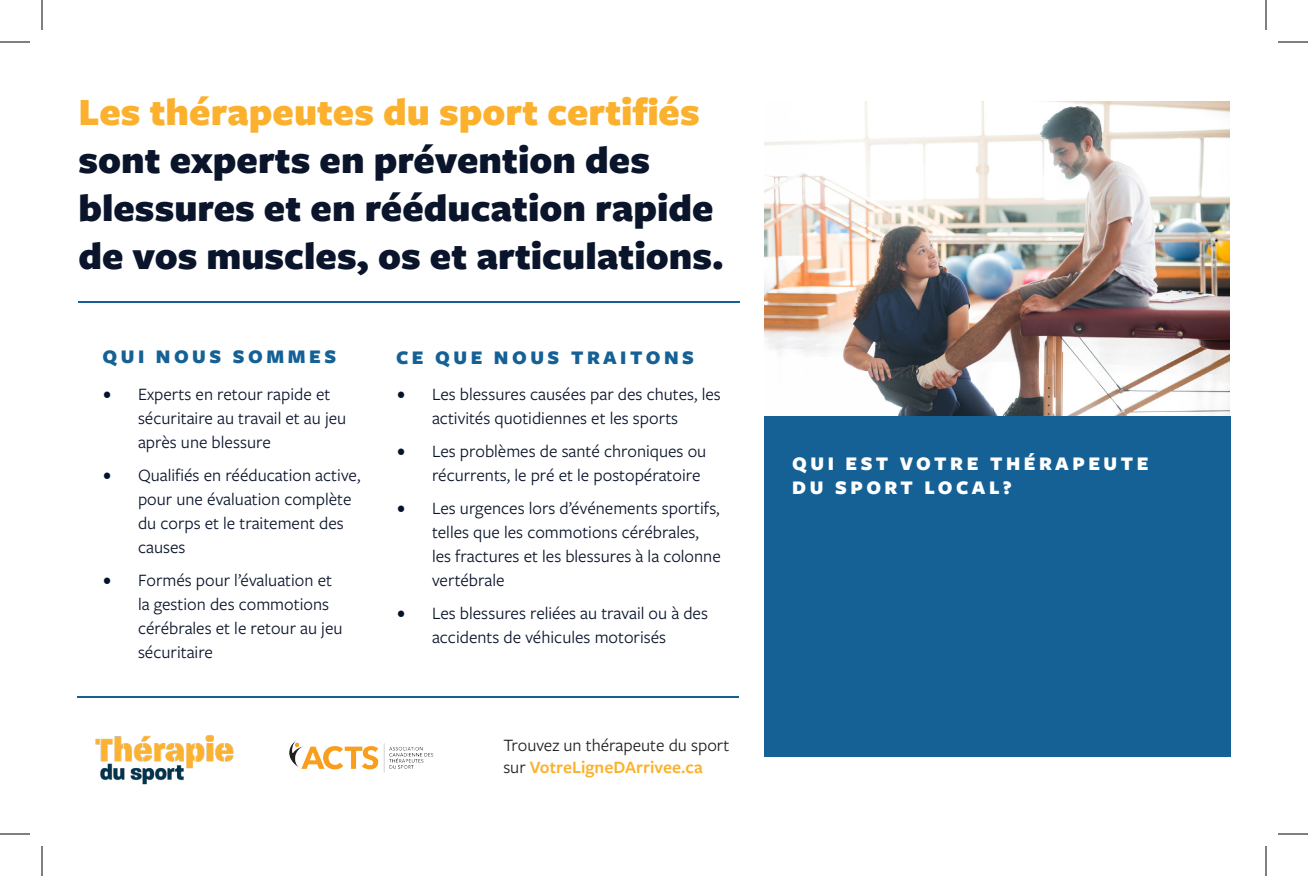
<style>
.page{position:relative;width:1308px;height:876px;background:#fff}
.page>*{position:absolute;margin:0;border:0;box-sizing:border-box;transform-origin:0 0}
.H1-_Headline{font:900 40px/48px "Freight Sans Pro";color:#0a142b}
.H2-_Subheadline{font:900 20px/24px "Freight Sans Pro";letter-spacing:.175em;color:#fff}
.H2-_Subheadline-2{font:900 20px "Freight Sans Pro";letter-spacing:.175em;color:#156196}
.t1{font:18px/24px "Freight Sans Pro";color:#0a142b}
.Body{font:18px/21.6px "Freight Sans Pro";color:#231f20}
.t2{font:18px "Helvetica Neue";color:#00152d}
.s1{color:#fbb12e}
.s2{font-weight:600;color:#fbb12e}
</style>
<div class="page">
<img style="left:290px;top:741px;width:144px;height:32px">
<hr style="left:78px;top:301px;width:661px;height:2px;background:#156196">
<hr style="left:77px;top:697px;width:662px;height:1px;background:#156196">
<img style="left:95px;top:735px;width:139px;height:50px">
<img style="left:764px;top:101px;width:466px;height:315px">
<div style="left:764px;top:416px;width:467px;height:340px;background:#156196"></div>
<hr style="left:0;top:42px;width:30px;height:1px;background:#000">
<hr style="left:1278px;top:42px;width:30px;height:1px;background:#000">
<hr style="left:0;top:834px;width:30px;height:1px;background:#000">
<hr style="left:1278px;top:834px;width:30px;height:1px;background:#000">
<hr style="left:42px;top:0;width:1px;height:30px;background:#000">
<hr style="left:42px;top:846px;width:1px;height:30px;background:#000">
<hr style="left:1266px;top:0;width:1px;height:30px;background:#000">
<hr style="left:1266px;top:846px;width:1px;height:30px;background:#000">
<p class="H1-_Headline" style="left:78px;top:86px;width:647px"><span class="s1">Les thérapeutes du sport certifiés </span>sont experts en prévention des blessures et en rééducation rapide de vos muscles, os et articulations.</p>
<p class="H2-_Subheadline-2" style="left:102px;top:342px;width:235px">QUI NOUS SOMMES</p>
<p class="H2-_Subheadline-2" style="left:396px;top:344px;width:300px">CE QUE NOUS TRAITONS</p>
<p class="t2" style="left:396px;top:380px;width:12px">࡟</p>
<p class="t1" style="left:432px;top:381px;width:290px">Les blessures causées par des chutes, les activités quotidiennes et les sports</p>
<p class="t2" style="left:396px;top:437px;width:12px">࡟</p>
<p class="t1" style="left:432px;top:438px;width:276px">Les problèmes de santé chroniques ou récurrents, le pré et le postopératoire</p>
<p class="t2" style="left:396px;top:494px;width:12px">࡟</p>
<p class="t1" style="left:432px;top:495px;width:290px">Les urgences lors d’événements sportifs, telles que les commotions cérébrales, les fractures et les blessures à la colonne vertébrale</p>
<p class="t2" style="left:396px;top:599px;width:12px">࡟</p>
<p class="t1" style="left:432px;top:600px;width:278px">Les blessures reliées au travail ou à des accidents de véhicules motorisés</p>
<p class="t2" style="left:102px;top:380px;width:12px">࡟</p>
<p class="t1" style="left:138px;top:381px;width:210px">Experts en retour rapide et sécuritaire au travail et au jeu après une blessure</p>
<p class="t2" style="left:102px;top:461px;width:12px">࡟</p>
<p class="t1" style="left:138px;top:462px;width:224px">Qualifiés en rééducation active, pour une évaluation complète du corps et le traitement des causes</p>
<p class="t2" style="left:102px;top:566px;width:12px">࡟</p>
<p class="t1" style="left:138px;top:567px;width:206px">Formés pour l’évaluation et la gestion des commotions cérébrales et le retour au jeu sécuritaire</p>
<p class="Body" style="left:503px;top:734px;width:228px">Trouvez un thérapeute du sport sur <span class="s2">VotreLigneDArrivee.ca</span></p>
<p class="H2-_Subheadline" style="left:792px;top:451px;width:358px">QUI EST VOTRE THÉRAPEUTE<br>DU SPORT LOCAL?</p>
</div>
